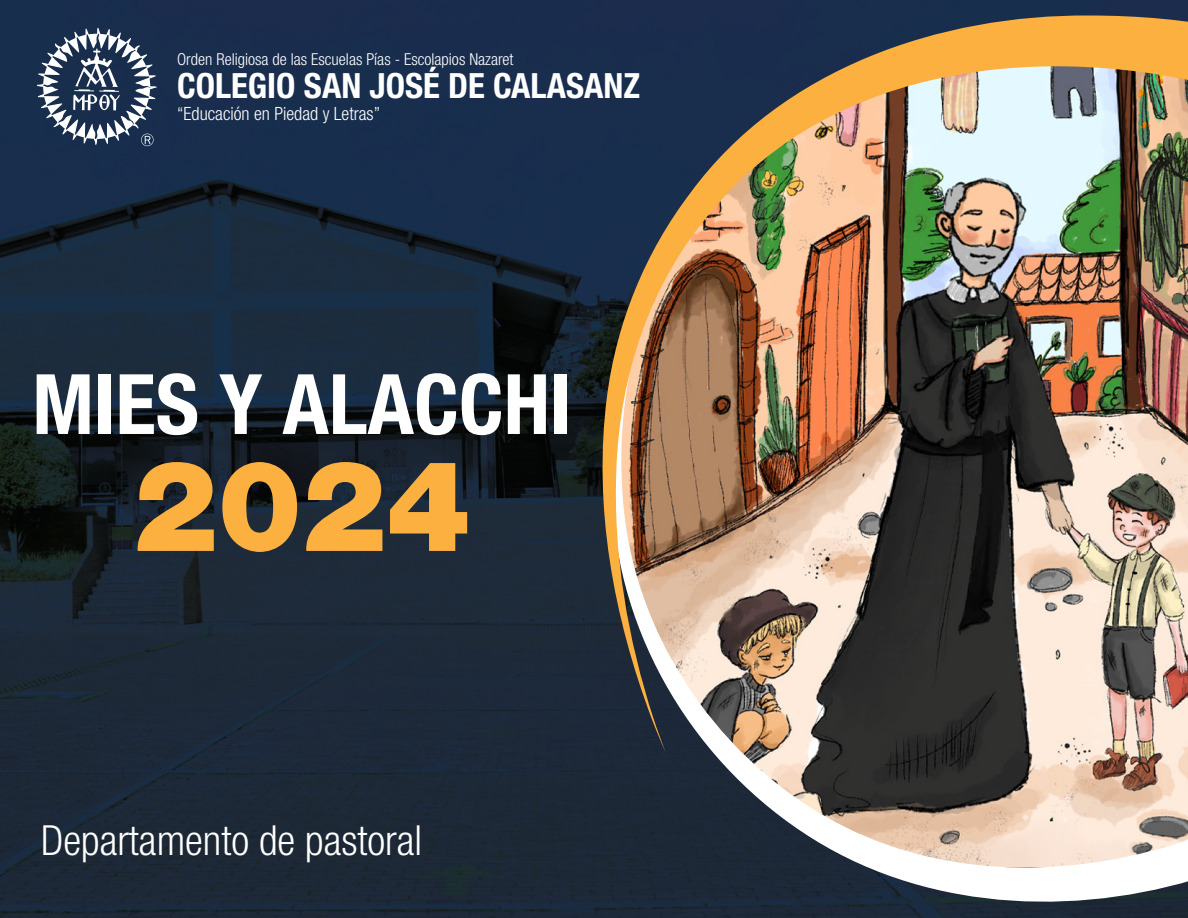
<style>
.page{position:relative;width:1188px;height:918px;background:#fff}
.page>*{position:absolute;margin:0;border:0;box-sizing:border-box;transform-origin:0 0}
.t1{font:900 126.3px "Helvetica Neue LT Std";color:#fbb03f}
.t2{font:700 condensed 83.55px "Helvetica Neue LT Std";color:#fff}
.t3{font:300 condensed 41.55px "Helvetica Neue LT Std";color:#fff}
.t4{font:700 condensed 34.8px "Helvetica Neue LT Std";color:#fff}
.t5{font:300 condensed 18.3px "Helvetica Neue LT Std";color:#fff}
.t6{font:300 condensed 16.5px "Helvetica Neue LT Std";color:#fff}
</style>
<div class="page">
<img style="left:0;top:0;width:1188px;height:918px">
<svg style="left:609px;top:753px;width:579px;height:165px"></svg>
<img style="left:593px;top:14px;width:595px;height:739px">
<svg style="left:37px;top:28px;width:120px;height:118px"></svg>
<p class="t6" style="left:177px;top:49px;width:338px">Orden Religiosa de las Escuelas Pías - Escolapios Nazaret</p>
<h3 class="t4" style="left:177px;top:64px;width:465px">COLEGIO SAN JOSÉ DE CALASANZ</h3>
<p class="t5" style="left:177px;top:103px;width:205px">“Educación en Piedad y Letras”</p>
<h2 class="t2" style="left:32px;top:354px;width:541px">MIES Y ALACCHI</h2>
<h1 class="t1" style="left:133px;top:431px;width:339px">2024</h1>
<h3 class="t3" style="left:41px;top:817px;width:383px">Departamento de pastoral</h3>
</div>
